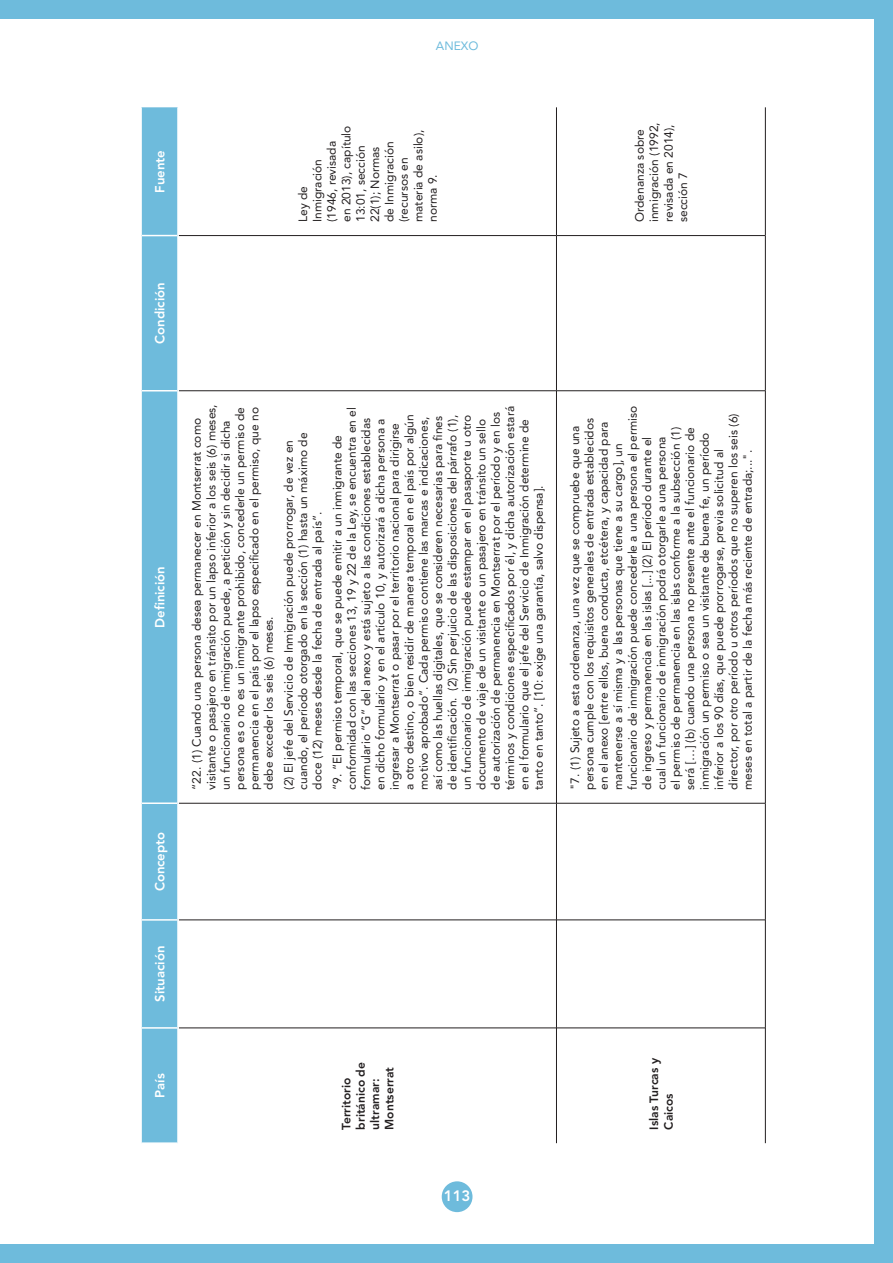
<style>
.page{position:relative;width:893px;height:1263px;background:#fff}
.page>*{position:absolute;margin:0;border:0;box-sizing:border-box;transform-origin:0 0}
.t1{font:800 15px "Avenir LT Std";color:#fff}
.t2{font:800 13.2px "Avenir LT Std";color:#fff}
.t3{font:12px/14.4px "Avenir LT Std";color:#231f20}
.t4{font:800 12px/14.4px "Avenir LT Std";color:#231f20}
.t5{font:12px "Avenir LT Std";color:#6ebbdc}
</style>
<div class="page">
<div style="left:442px;top:1181px;width:30px;height:31px;background:#6ebbdc;border-radius:50%"></div>
<div style="left:874px;top:0;width:19px;height:1263px;background:#6ebbdc"></div>
<div style="left:0;top:0;width:893px;height:19px;background:#6ebbdc"></div>
<div style="left:0;top:1244px;width:893px;height:19px;background:#6ebbdc"></div>
<div style="left:142px;top:107px;width:35px;height:1035px;background:#6ebbdc"></div>
<hr style="left:142px;top:1027px;width:35px;height:2px;background:#fff">
<hr style="left:142px;top:919px;width:35px;height:2px;background:#fff">
<hr style="left:142px;top:802px;width:35px;height:2px;background:#fff">
<hr style="left:142px;top:390px;width:35px;height:1px;background:#fff">
<hr style="left:142px;top:235px;width:35px;height:1px;background:#fff">
<hr style="left:179px;top:1027px;width:377px;height:1px;background:#231f20">
<hr style="left:179px;top:919px;width:377px;height:1px;background:#231f20">
<hr style="left:179px;top:803px;width:377px;height:1px;background:#231f20">
<hr style="left:179px;top:390px;width:377px;height:1px;background:#231f20">
<hr style="left:179px;top:235px;width:377px;height:1px;background:#231f20">
<hr style="left:556px;top:1028px;width:1px;height:115px;background:#231f20">
<hr style="left:556px;top:920px;width:1px;height:108px;background:#231f20">
<hr style="left:557px;top:1027px;width:208px;height:1px;background:#231f20">
<hr style="left:556px;top:803px;width:1px;height:117px;background:#231f20">
<hr style="left:557px;top:919px;width:208px;height:1px;background:#231f20">
<hr style="left:556px;top:391px;width:1px;height:412px;background:#231f20">
<hr style="left:557px;top:803px;width:208px;height:1px;background:#231f20">
<hr style="left:556px;top:236px;width:1px;height:155px;background:#231f20">
<hr style="left:557px;top:390px;width:208px;height:1px;background:#231f20">
<hr style="left:556px;top:107px;width:1px;height:129px;background:#231f20">
<hr style="left:557px;top:235px;width:208px;height:1px;background:#231f20">
<hr style="left:765px;top:1028px;width:1px;height:115px;background:#231f20">
<hr style="left:765px;top:920px;width:1px;height:108px;background:#231f20">
<hr style="left:765px;top:803px;width:1px;height:117px;background:#231f20">
<hr style="left:765px;top:391px;width:1px;height:412px;background:#231f20">
<hr style="left:765px;top:236px;width:1px;height:155px;background:#231f20">
<hr style="left:765px;top:107px;width:1px;height:129px;background:#231f20">
<p class="t5" style="left:436px;top:39px;width:44px">ANEXO</p>
<p class="t2" style="left:152px;top:193px;width:44px;rotate:-90deg">Fuente</p>
<p class="t2" style="left:152px;top:344px;width:63px;rotate:-90deg">Condición</p>
<p class="t3" style="left:296px;top:222px;width:98px;rotate:-90deg">Ley de<br>Inmigración (1946, revisada en 2013), capítulo<br>13:01, sección<br>22(1); Normas<br>de Inmigración (recursos en materia de asilo), norma 9.</p>
<p class="t3" style="left:633px;top:222px;width:101px;rotate:-90deg">Ordenanza sobre inmigración (1992, revisada en 2014), sección 7</p>
<p class="t2" style="left:152px;top:628px;width:63px;rotate:-90deg">Definición</p>
<p class="t2" style="left:152px;top:891px;width:61px;rotate:-90deg">Concepto</p>
<p class="t2" style="left:152px;top:1002px;width:57px;rotate:-90deg">Situación</p>
<p class="t2" style="left:152px;top:1098px;width:26px;rotate:-90deg">País</p>
<p class="t3" style="left:190px;top:790px;width:387px;rotate:-90deg">“22. (1) Cuando una persona desea permanecer en Montserrat como visitante o pasajero en tránsito por un lapso inferior a los seis (6) meses, un funcionario de inmigración puede, a petición y sin decidir si dicha persona es o no es un inmigrante prohibido, concederle un permiso de permanencia en el país por el lapso especificado en el permiso, que no debe exceder los seis (6) meses.</p>
<p class="t3" style="left:281px;top:790px;width:358px;rotate:-90deg">(2) El jefe del Servicio de Inmigración puede prorrogar, de vez en cuando, el período otorgado en la sección (1) hasta un máximo de doce (12) meses desde la fecha de entrada al país”.</p>
<p class="t3" style="left:330px;top:790px;width:385px;rotate:-90deg">“9. “El permiso temporal, que se puede emitir a un inmigrante de conformidad con las secciones 13, 19 y 22 de la Ley, se encuentra en el formulario “G” del anexo y está sujeto a las condiciones establecidas en dicho formulario y en el artículo 10, y autorizará a dicha persona a ingresar a Montserrat o pasar por el territorio nacional para dirigirse<br>a otro destino, o bien residir de manera temporal en el país por algún motivo aprobado”. Cada permiso contiene las marcas e indicaciones, así como las huellas digitales, que se consideren necesarias para fines de identificación. (2) Sin perjuicio de las disposiciones del párrafo (1), un funcionario de inmigración puede estampar en el pasaporte u otro documento de viaje de un visitante o un pasajero en tránsito un sello de autorización de permanencia en Montserrat por el período y en los términos y condiciones especificados por él, y dicha autorización estará en el formulario que el jefe del Servicio de Inmigración determine de tanto en tanto”. [10: exige una garantía, salvo dispensa].</p>
<p class="t3" style="left:568px;top:790px;width:385px;rotate:-90deg">"7. (1) Sujeto a esta ordenanza, una vez que se compruebe que una persona cumple con los requisitos generales de entrada establecidos en el anexo [entre ellos, buena conducta, etcétera, y capacidad para mantenerse a sí misma y a las personas que tiene a su cargo], un funcionario de inmigración puede concederle a una persona el permiso de ingreso y permanencia en las islas [...] (2) El período durante el<br>cual un funcionario de inmigración podrá otorgarle a una persona<br>el permiso de permanencia en las islas conforme a la subsección (1) será […] (b) cuando una persona no presente ante el funcionario de inmigración un permiso o sea un visitante de buena fe, un período inferior a los 90 días, que puede prorrogarse, previa solicitud al director, por otro período u otros períodos que no superen los seis (6) meses en total a partir de la fecha más reciente de entrada;...".</p>
<p class="t4" style="left:339px;top:1130px;width:69px;rotate:-90deg">Territorio británico de ultramar:<br>Montserrat</p>
<p class="t1" style="left:444px;top:1187px;width:28px">113</p>
<p class="t4" style="left:647px;top:1130px;width:73px;rotate:-90deg">Islas Turcas y<br>Caicos</p>
</div>
